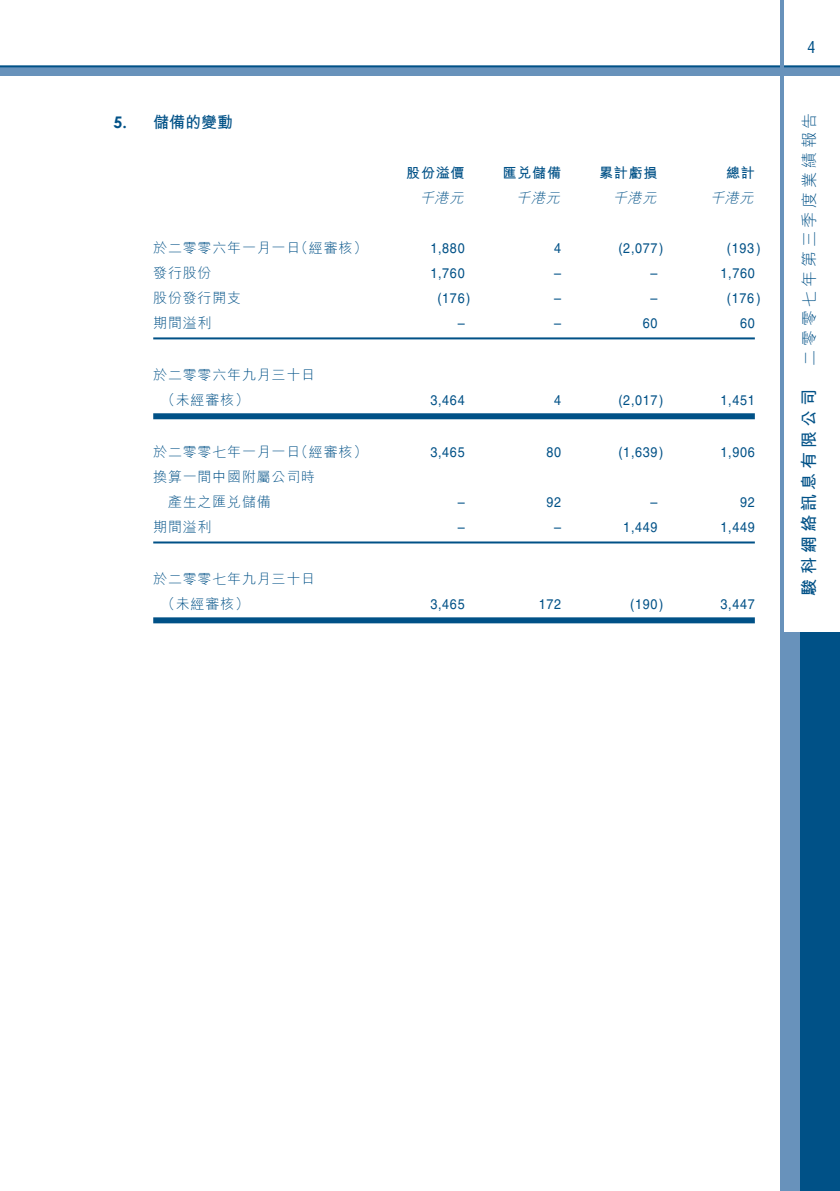
<style>
.page{position:relative;width:840px;height:1191px;background:#fff}
.page>*{position:absolute;margin:0;border:0;box-sizing:border-box;transform-origin:0 0}
.t1{font:700 17px "M Hei HK";letter-spacing:.235em;color:#005187}
.t2{font:300 16px "M Hei HK";letter-spacing:.235em;color:#005187}
.t3{font:700 16px "M Hei HK";color:#005187}
.t4{font:14px "Helvetica LT Std";letter-spacing:.055em;color:#005187;scale:.9 1}
.t5{font:300 14px/25px "M Hei HK";letter-spacing:.055em;color:#005187}
.t6{font:700 14px "M Hei HK";letter-spacing:.055em;color:#005187}
.t7{font:italic 300 14px "M Hei HK";color:#005187}
.s1{font-family:"Century Gothic"}
</style>
<div class="page">
<div style="left:0;top:66px;width:839px;height:10px;background:#6892bb"></div>
<hr style="left:0;top:65px;width:839px;height:2px;background:#005187">
<hr style="left:779px;top:0;width:3px;height:1191px;background:#6892bb">
<div style="left:780px;top:632px;width:28px;height:559px;background:#6892bb"></div>
<div style="left:799px;top:632px;width:40px;height:559px;background:#005187"></div>
<hr style="left:153px;top:337px;width:601px;height:2px;background:#005187">
<div style="left:153px;top:413px;width:601px;height:6px;background:#005187"></div>
<hr style="left:153px;top:541px;width:601px;height:2px;background:#005187">
<div style="left:153px;top:617px;width:601px;height:6px;background:#005187"></div>
<p class="t3" style="left:113px;top:110px;width:121px"><span class="s1">5.</span> 儲備的變動</p>
<p class="t6" style="left:406px;top:162px;width:60px">股份溢價</p>
<p class="t6" style="left:502px;top:162px;width:60px">匯兌儲備</p>
<p class="t6" style="left:599px;top:162px;width:60px">累計虧損</p>
<p class="t6" style="left:725px;top:162px;width:30px">總計</p>
<p class="t7" style="left:419px;top:187px;width:49px">千港元</p>
<p class="t7" style="left:516px;top:187px;width:49px">千港元</p>
<p class="t7" style="left:612px;top:187px;width:49px">千港元</p>
<p class="t7" style="left:709px;top:187px;width:49px">千港元</p>
<p class="t5" style="left:153px;top:234px;width:215px">於二零零六年一月一日)經審核(</p>
<p class="t4" style="left:430px;top:240px;width:40px">1,880</p>
<p class="t4" style="left:554px;top:240px;width:9px">4</p>
<p class="t4" style="left:618px;top:240px;width:51px">)2,077(</p>
<p class="t4" style="left:726px;top:240px;width:39px">)193(</p>
<p class="t5" style="left:153px;top:259px;width:60px">發行股份</p>
<p class="t4" style="left:430px;top:265px;width:40px">1,760</p>
<p class="t4" style="left:554px;top:265px;width:9px">–</p>
<p class="t4" style="left:650px;top:265px;width:9px">–</p>
<p class="t4" style="left:720px;top:265px;width:40px">1,760</p>
<p class="t5" style="left:153px;top:284px;width:89px">股份發行開支</p>
<p class="t4" style="left:437px;top:290px;width:38px">)176(</p>
<p class="t4" style="left:554px;top:290px;width:9px">–</p>
<p class="t4" style="left:650px;top:290px;width:9px">–</p>
<p class="t4" style="left:726px;top:290px;width:39px">)176(</p>
<p class="t5" style="left:153px;top:309px;width:60px">期間溢利</p>
<p class="t4" style="left:457px;top:315px;width:9px">–</p>
<p class="t4" style="left:554px;top:315px;width:9px">–</p>
<p class="t4" style="left:642px;top:315px;width:18px">60</p>
<p class="t4" style="left:739px;top:315px;width:18px">60</p>
<p class="t5" style="left:161px;top:361px;width:156px;text-indent:-8px">於二零零六年九月三十日)未經審核(</p>
<p class="t4" style="left:430px;top:392px;width:40px">3,464</p>
<p class="t4" style="left:554px;top:392px;width:9px">4</p>
<p class="t4" style="left:618px;top:392px;width:51px">)2,017(</p>
<p class="t4" style="left:720px;top:392px;width:40px">1,451</p>
<p class="t5" style="left:153px;top:438px;width:215px">於二零零七年一月一日)經審核(</p>
<p class="t4" style="left:430px;top:444px;width:40px">3,465</p>
<p class="t4" style="left:546px;top:444px;width:18px">80</p>
<p class="t4" style="left:618px;top:444px;width:51px">)1,639(</p>
<p class="t4" style="left:720px;top:444px;width:40px">1,906</p>
<p class="t5" style="left:168px;top:463px;width:149px;text-indent:-15px">換算一間中國附屬公司時產生之匯兌儲備</p>
<p class="t4" style="left:457px;top:494px;width:9px">–</p>
<p class="t4" style="left:546px;top:494px;width:18px">92</p>
<p class="t4" style="left:650px;top:494px;width:9px">–</p>
<p class="t4" style="left:739px;top:494px;width:18px">92</p>
<p class="t5" style="left:153px;top:513px;width:60px">期間溢利</p>
<p class="t4" style="left:457px;top:519px;width:9px">–</p>
<p class="t4" style="left:554px;top:519px;width:9px">–</p>
<p class="t4" style="left:623px;top:519px;width:40px">1,449</p>
<p class="t4" style="left:720px;top:519px;width:40px">1,449</p>
<p class="t5" style="left:161px;top:565px;width:156px;text-indent:-8px">於二零零七年九月三十日)未經審核(</p>
<p class="t4" style="left:430px;top:596px;width:40px">3,465</p>
<p class="t4" style="left:538px;top:596px;width:26px">172</p>
<p class="t4" style="left:630px;top:596px;width:38px">)190(</p>
<p class="t4" style="left:720px;top:596px;width:40px">3,447</p>
<p class="t2" style="left:797px;top:366px;width:255px;rotate:-90deg">二零零七年第三季度業績報告</p>
<p class="t1" style="left:796px;top:595px;width:208px;rotate:-90deg">駿科網絡訊息有限公司</p>
</div>
